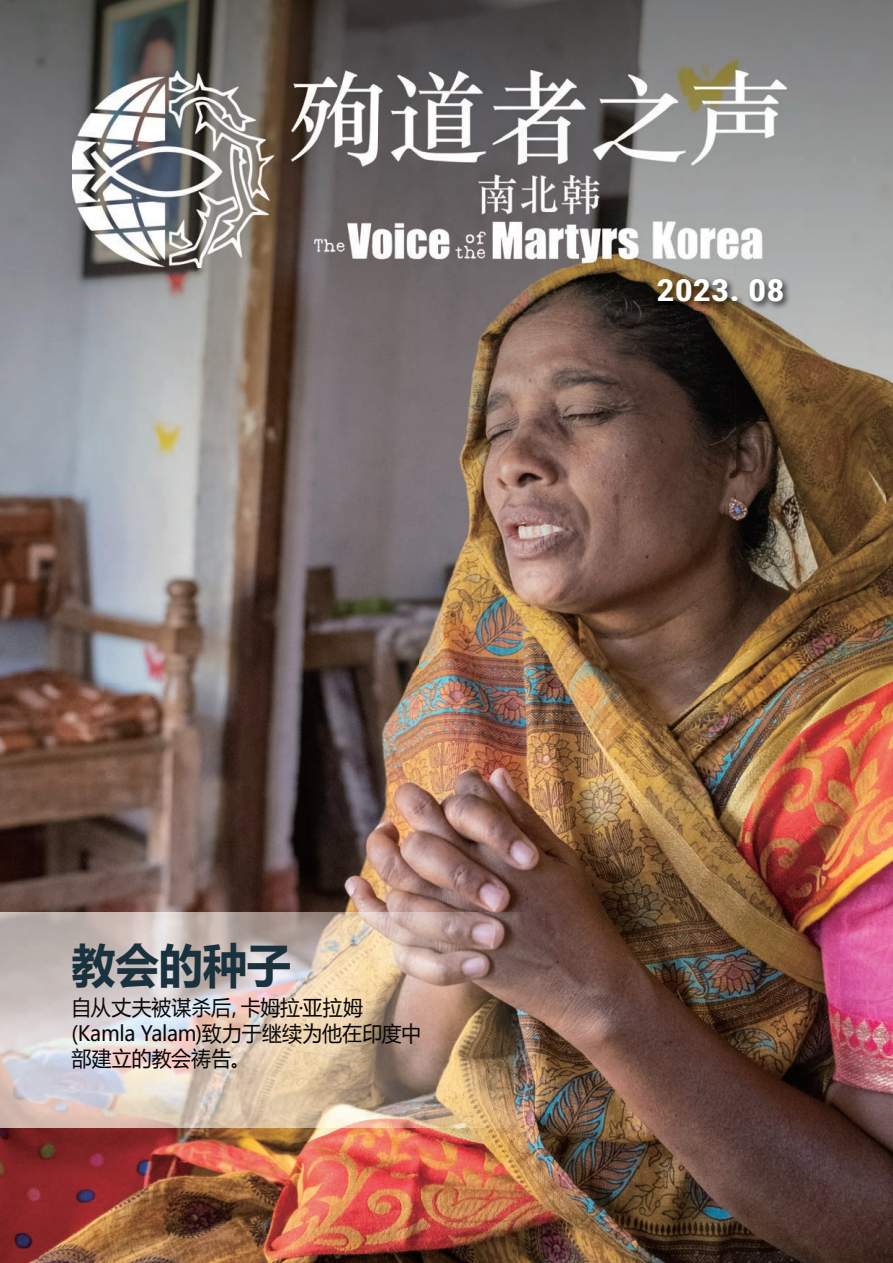
<style>
.page{position:relative;width:893px;height:1263px;background:#fff}
.page>*{position:absolute;margin:0;border:0;box-sizing:border-box;transform-origin:0 0}
.t1{font:700 46.5px "Microsoft Ya Hei";letter-spacing:-.005em;color:#1a323e;scale:.95 1}
.t2{font:700 30.6px "Roboto Condensed";color:#fff;scale:1.18 1}
.t3{font:21px/25.5px "Microsoft Ya Hei";letter-spacing:-.005em;color:#0a0707;scale:.95 1}
</style>
<div class="page">
<img style="left:0;top:0;width:893px;height:105px">
<img style="left:0;top:105px;width:104px;height:807px">
<img style="left:736px;top:105px;width:157px;height:842px">
<img style="left:104px;top:268px;width:632px;height:679px">
<img style="left:526px;top:947px;width:367px;height:316px">
<img style="left:0;top:1127px;width:526px;height:136px">
<img style="left:0;top:912px;width:544px;height:215px">
<img style="left:73px;top:70px;width:714px;height:198px">
<img style="left:655px;top:276px;width:136px;height:34px">
<h2 class="t2" style="left:656px;top:269px;width:110px">2023. 08</h2>
<h1 class="t1" style="left:72px;top:932px;width:233px">教会的种子</h1>
<p class="t3" style="left:72px;top:994px;width:369px">自从丈夫被谋杀后，卡姆拉·亚拉姆(Kamla Yalam)致力于继续为他在印度中部建立的教会祷告。</p>
</div>
